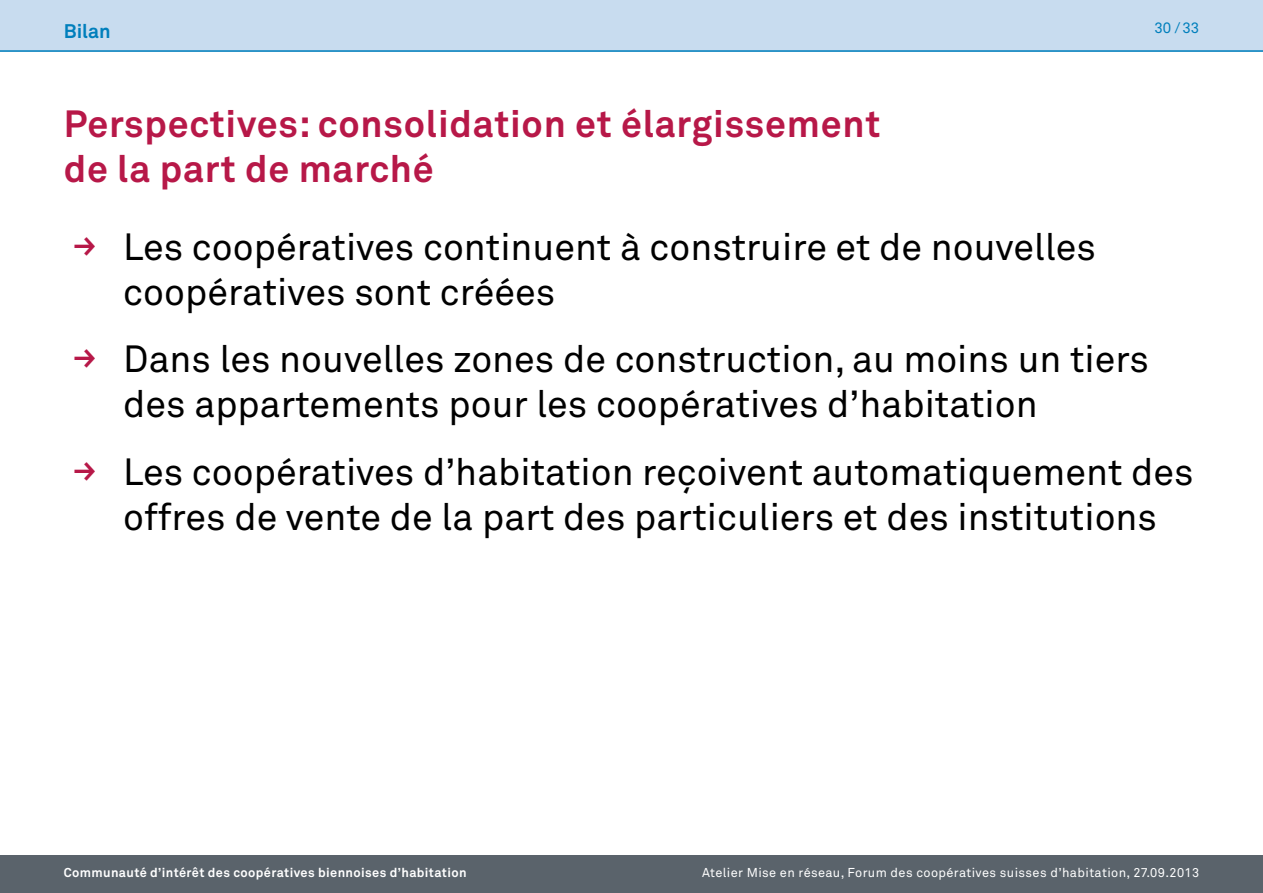
<style>
.page{position:relative;width:1263px;height:893px;background:#fff}
.page>*{position:absolute;margin:0;border:0;box-sizing:border-box;transform-origin:0 0}
.t1{font:37.5px/45px "Akkurat";color:#000}
.t2{font:700 37.5px/45px "Akkurat";letter-spacing:.02em;color:#b71848}
.t3{font:700 19.5px "Akkurat";color:#007fbc}
.t4{font:15px "Akkurat";color:#007fbc}
.t5{font:12.75px "Akkurat";letter-spacing:.03em;color:#fff}
.t6{font:700 12.75px "Akkurat";letter-spacing:.03em;color:#fff}
</style>
<div class="page">
<div style="left:0;top:0;width:1263px;height:52px;background:#c8dcef"></div>
<div style="left:0;top:855px;width:1263px;height:38px;background:#5a636b"></div>
<hr style="left:0;top:50px;width:1263px;height:2px;background:#007fbc">
<p class="t3" style="left:64px;top:19px;width:48px">Bilan</p>
<p class="t4" style="left:1154px;top:18px;width:46px">30 /33</p>
<p class="t2" style="left:64px;top:100px;width:818px">Perspectives: consolidation et élargissement de la part de marché</p>
<p class="t1" style="left:123px;top:223px;width:974px">Les coopératives continuent à construire et de nouvelles coopératives sont créées</p>
<p class="t1" style="left:123px;top:336px;width:1027px">Dans les nouvelles zones de construction, au moins un tiers des appartements pour les coopératives d’habitation</p>
<p class="t1" style="left:123px;top:448px;width:1072px">Les coopératives d’habitation reçoivent automatiquement des offres de vente de la part des particuliers et des institutions</p>
<p class="t6" style="left:64px;top:864px;width:404px">Communauté d’intérêt des coopératives biennoises d’habitation</p>
<p class="t5" style="left:702px;top:864px;width:499px">Atelier Mise en réseau, Forum des coopératives suisses d’habitation, 27.09.2013</p>
</div>
